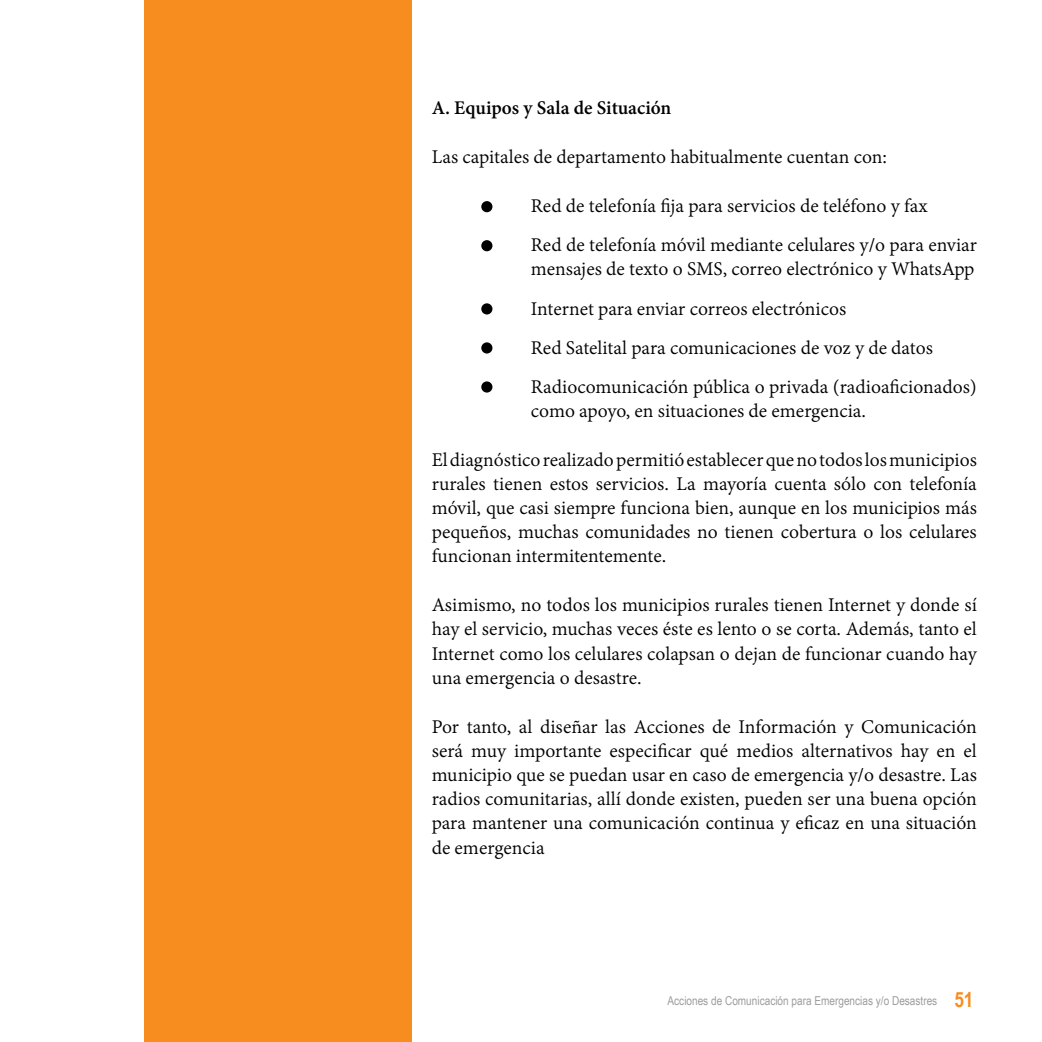
<style>
.page{position:relative;width:1042px;height:1042px;background:#fff}
.page>*{position:absolute;margin:0;border:0;box-sizing:border-box;transform-origin:0 0}
.t1{font:21px/24.2px "Adobe Devanagari";color:#000;text-align:justify}
.t2{font:700 21px "Adobe Devanagari";color:#000}
.t3{font:12.25px "Arial Narrow";color:#9d9d9c}
.s1{font-weight:700;font-size:21px;color:#f78c1f}
</style>
<div class="page">
<div style="left:144px;top:0;width:267px;height:1042px;background:#f78c1f"></div>
<div style="left:481px;top:201px;width:11px;height:11px;background:#000;border-radius:50%"></div>
<div style="left:481px;top:240px;width:11px;height:11px;background:#000;border-radius:50%"></div>
<div style="left:481px;top:303px;width:11px;height:11px;background:#000;border-radius:50%"></div>
<div style="left:481px;top:342px;width:11px;height:11px;background:#000;border-radius:50%"></div>
<div style="left:481px;top:381px;width:11px;height:11px;background:#000;border-radius:50%"></div>
<p class="t2" style="left:432px;top:96px;width:241px">A. Equipos y Sala de Situación</p>
<p class="t1" style="left:432px;top:147px;width:457px">Las capitales de departamento habitualmente cuentan con:</p>
<p class="t1" style="left:531px;top:188px;width:447px;line-height:39px">Red de telefonía fija para servicios de teléfono y fax<br>Red de telefonía móvil mediante celulares y/o para enviar</p>
<p class="t1" style="left:531px;top:251px;width:447px;line-height:39px;text-align:left">mensajes de texto o SMS, correo electrónico y WhatsApp Internet para enviar correos electrónicos<br>Red Satelital para comunicaciones de voz y de datos Radiocomunicación pública o privada (radioaficionados)</p>
<p class="t1" style="left:531px;top:400px;width:337px">como apoyo, en situaciones de emergencia.</p>
<p class="t1" style="left:432px;top:449px;width:547px">El diagnóstico realizado permitió establecer que no todos los municipios rurales tienen estos servicios. La mayoría cuenta sólo con telefonía móvil, que casi siempre funciona bien, aunque en los municipios más pequeños, muchas comunidades no tienen cobertura o los celulares funcionan intermitentemente.</p>
<p class="t1" style="left:432px;top:595px;width:547px">Asimismo, no todos los municipios rurales tienen Internet y donde sí hay el servicio, muchas veces éste es lento o se corta. Además, tanto el Internet como los celulares colapsan o dejan de funcionar cuando hay una emergencia o desastre.</p>
<p class="t1" style="left:432px;top:716px;width:547px">Por tanto, al diseñar las Acciones de Información y Comunicación será muy importante especificar qué medios alternativos hay en el municipio que se puedan usar en caso de emergencia y/o desastre. Las radios comunitarias, allí donde existen, pueden ser una buena opción para mantener una comunicación continua y eficaz en una situación de emergencia</p>
<p class="t3" style="left:667px;top:991px;width:307px">Acciones de Comunicación para Emergencias y/o Desastres <span class="s1">51</span></p>
</div>
